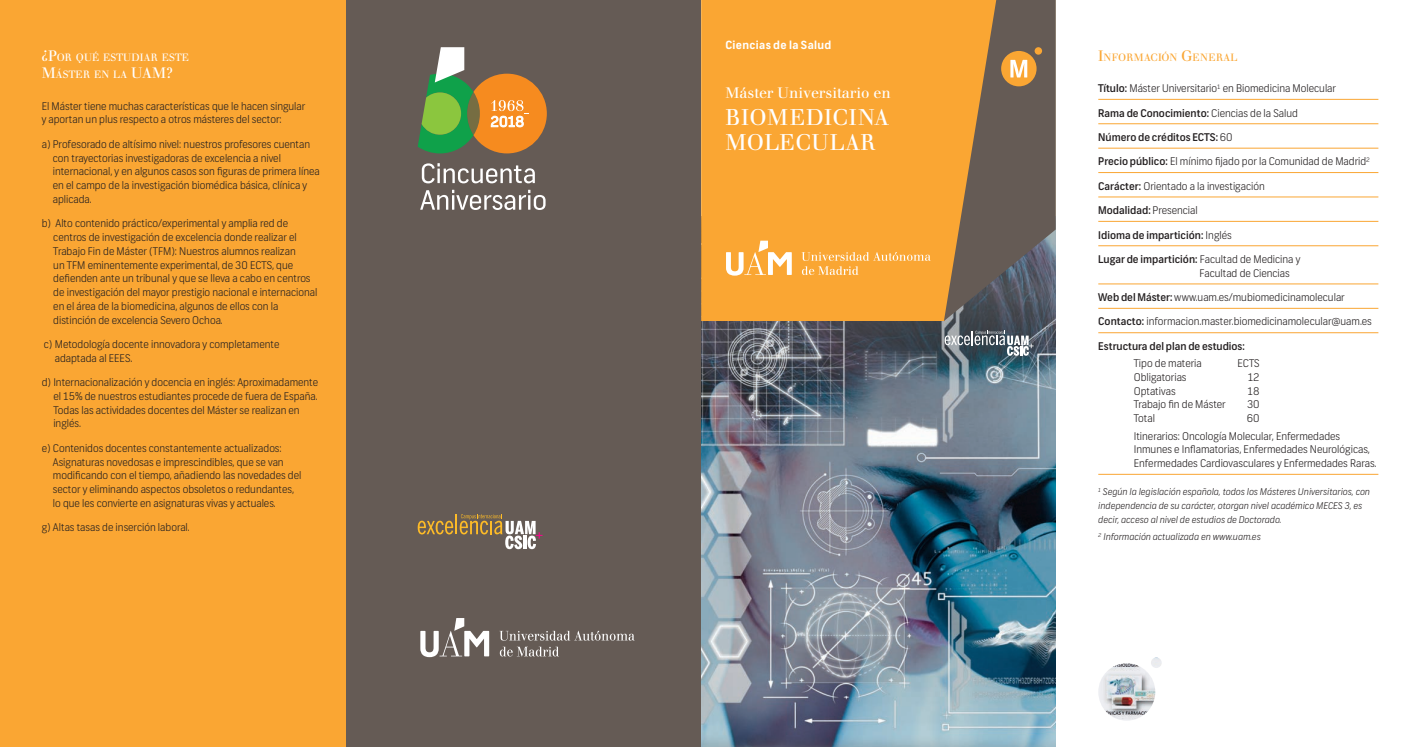
<style>
.page{position:relative;width:1404px;height:747px;background:#fff}
.page>*{position:absolute;margin:0;border:0;box-sizing:border-box;transform-origin:0 0}
.Máster_Doctorado_-_P{font:22.5px/25px "Walbaum";letter-spacing:.015em;color:#fff}
.Máster_Doctorado{font:15px "Walbaum";color:#fff}
.t1{font:700 11.25px "Frank";letter-spacing:.03em;color:#fff}
.texto_corrido{font:300 10.62px/13.8px "Frank";color:#231f20}
.texto_corrido-2{font:500 10.62px "Frank";color:#231f20}
.titulos{font:10.5px/17.5px "Walbaum";letter-spacing:-.015em;color:#fff}
.titulos-2{font:10.5px "Walbaum";letter-spacing:.005em;color:#faa633}
.texto_corrido-3{font:italic 300 9.38px/13.8px "Frank";color:#231f20}
.s1{font-size:15px}
.s2{font-weight:500}
.s3{font-weight:300}
</style>
<div class="page">
<div style="left:0;top:0;width:346px;height:746px;background:#faa633"></div>
<hr style="left:1098px;top:99px;width:280px;height:1px;background:#faa633">
<hr style="left:1098px;top:123px;width:280px;height:1px;background:#faa633">
<hr style="left:1098px;top:148px;width:280px;height:1px;background:#faa633">
<hr style="left:1098px;top:172px;width:280px;height:1px;background:#faa633">
<hr style="left:1098px;top:197px;width:280px;height:1px;background:#faa633">
<hr style="left:1098px;top:221px;width:280px;height:1px;background:#faa633">
<hr style="left:1098px;top:245px;width:280px;height:1px;background:#faa633">
<hr style="left:1098px;top:283px;width:280px;height:1px;background:#faa633">
<hr style="left:1098px;top:308px;width:280px;height:1px;background:#faa633">
<hr style="left:1098px;top:332px;width:280px;height:1px;background:#faa633">
<hr style="left:1098px;top:474px;width:280px;height:1px;background:#faa633">
<img style="left:701px;top:321px;width:354px;height:425px">
<div style="left:701px;top:0;width:242px;height:321px;background:#faa633"></div>
<img style="left:1098px;top:657px;width:63px;height:62px">
<svg style="left:944px;top:330px;width:89px;height:25px;background:#757f86"></svg>
<svg style="left:801px;top:252px;width:129px;height:23px;background:#fab24f"></svg>
<svg style="left:726px;top:240px;width:65px;height:35px"></svg>
<div style="left:346px;top:0;width:355px;height:746px;background:#655b55"></div>
<svg style="left:417px;top:520px;width:36px;height:14px"></svg>
<hr style="left:455px;top:514px;width:2px;height:20px;background:#fdbb27">
<svg style="left:459px;top:514px;width:83px;height:35px"></svg>
<svg style="left:499px;top:630px;width:135px;height:10px"></svg>
<svg style="left:500px;top:646px;width:58px;height:10px"></svg>
<svg style="left:420px;top:618px;width:69px;height:39px"></svg>
<svg style="left:417px;top:47px;width:130px;height:106px"></svg>
<svg style="left:422px;top:163px;width:113px;height:20px"></svg>
<svg style="left:420px;top:190px;width:125px;height:20px"></svg>
<svg style="left:943px;top:0;width:113px;height:321px;background:#8b7050"></svg>
<p class="titulos" style="left:42px;top:48px;width:149px"><span class="s1">¿P</span>OR QUÉ ESTUDIAR ESTE<br><span class="s1">M</span>ÁSTER EN LA <span class="s1">UAM?</span></p>
<p class="texto_corrido" style="left:42px;top:99px;width:265px">El Máster tiene muchas características que le hacen singular y aportan un plus respecto a otros másteres del sector:</p>
<p class="texto_corrido" style="left:53px;top:137px;width:268px;text-indent:-11px">a) Profesorado de altísimo nivel: nuestros profesores cuentan con trayectorias investigadoras de excelencia a nivel internacional, y en algunos casos son figuras de primera línea en el campo de la investigación biomédica básica, clínica y aplicada.</p>
<p class="texto_corrido" style="left:53px;top:217px;width:265px;text-indent:-12px">b) Alto contenido práctico/experimental y amplia red de centros de investigación de excelencia donde realizar el Trabajo Fin de Máster (TFM): Nuestros alumnos realizan<br>un TFM eminentemente experimental, de 30 ECTS, que defienden ante un tribunal y que se lleva a cabo en centros de investigación del mayor prestigio nacional e internacional en el área de la biomedicina, algunos de ellos con la distinción de excelencia Severo Ochoa.</p>
<p class="texto_corrido" style="left:55px;top:337px;width:226px;text-indent:-11px">c) Metodología docente innovadora y completamente adaptada al EEES.</p>
<p class="texto_corrido" style="left:53px;top:375px;width:266px;text-indent:-12px">d) Internacionalización y docencia en inglés: Aproximadamente el 15% de nuestros estudiantes procede de fuera de España.<br>Todas las actividades docentes del Máster se realizan en inglés.</p>
<p class="texto_corrido" style="left:53px;top:441px;width:250px;text-indent:-11px">e) Contenidos docentes constantemente actualizados:<br>Asignaturas novedosas e imprescindibles, que se van modificando con el tiempo, añadiendo las novedades del sector y eliminando aspectos obsoletos o redundantes, lo que les convierte en asignaturas vivas y actuales.</p>
<p class="texto_corrido" style="left:42px;top:520px;width:150px">g) Altas tasas de inserción laboral.</p>
<p class="t1" style="left:725px;top:38px;width:108px">Ciencias de la Salud</p>
<p class="Máster_Doctorado" style="left:725px;top:85px;width:167px">Máster Universitario en</p>
<p class="Máster_Doctorado_-_P" style="left:725px;top:105px;width:166px">BIOMEDICINA<br>MOLECULAR</p>
<p class="titulos-2" style="left:1098px;top:51px;width:141px"><span class="s1">I</span>NFORMACIÓN <span class="s1">G</span>ENERAL</p>
<p class="texto_corrido" style="left:1098px;top:82px;width:239px"><span class="s2">Título:</span> Máster Universitario<sup>1</sup> en Biomedicina Molecular</p>
<p class="texto_corrido-2" style="left:1098px;top:106px;width:201px">Rama de Conocimiento: <span class="s3">Ciencias de la Salud</span></p>
<p class="texto_corrido-2" style="left:1098px;top:131px;width:136px">Número de créditos ECTS: <span class="s3">60</span></p>
<p class="texto_corrido" style="left:1098px;top:155px;width:273px"><span class="s2">Precio público:</span> El mínimo fijado por la Comunidad de Madrid<sup>2</sup></p>
<p class="texto_corrido" style="left:1098px;top:179px;width:168px"><span class="s2">Carácter:</span> Orientado a la investigación</p>
<p class="texto_corrido-2" style="left:1098px;top:204px;width:101px">Modalidad: <span class="s3">Presencial</span></p>
<p class="texto_corrido-2" style="left:1098px;top:228px;width:135px">Idioma de impartición: <span class="s3">Inglés</span></p>
<p class="texto_corrido" style="left:1199px;top:252px;width:102px;text-indent:-101px"><span class="s2">Lugar de impartición:</span> Facultad de Medicina y<br>Facultad de Ciencias</p>
<p class="texto_corrido" style="left:1098px;top:290px;width:248px"><span class="s2">Web del Máster:</span> www.uam.es/mubiomedicinamolecular</p>
<p class="texto_corrido" style="left:1098px;top:315px;width:275px"><span class="s2">Contacto:</span> informacion.master.biomedicinamolecular@uam.es</p>
<p class="texto_corrido-2" style="left:1098px;top:339px;width:148px">Estructura del plan de estudios:</p>
<p class="texto_corrido" style="left:1133px;top:356px;width:70px">Tipo de materia</p>
<p class="texto_corrido" style="left:1237px;top:356px;width:24px">ECTS</p>
<p class="texto_corrido" style="left:1133px;top:370px;width:54px">Obligatorias</p>
<p class="texto_corrido" style="left:1247px;top:370px;width:13px">12</p>
<p class="texto_corrido" style="left:1133px;top:384px;width:43px">Optativas</p>
<p class="texto_corrido" style="left:1247px;top:384px;width:14px">18</p>
<p class="texto_corrido" style="left:1133px;top:398px;width:93px">Trabajo fin de Máster</p>
<p class="texto_corrido" style="left:1246px;top:398px;width:14px">30</p>
<p class="texto_corrido" style="left:1133px;top:411px;width:23px">Total</p>
<p class="texto_corrido" style="left:1246px;top:411px;width:14px">60</p>
<p class="texto_corrido" style="left:1133px;top:429px;width:244px">Itinerarios: Oncología Molecular, Enfermedades<br>Inmunes e Inflamatorias, Enfermedades Neurológicas,<br>Enfermedades Cardiovasculares y Enfermedades Raras.</p>
<p class="texto_corrido-3" style="left:1098px;top:485px;width:273px"><sup>1</sup> Según la legislación española, todos los Másteres Universitarios, con independencia de su carácter, otorgan nivel académico MECES 3, es decir, acceso al nivel de estudios de Doctorado.</p>
<p class="texto_corrido-3" style="left:1098px;top:529px;width:164px"><sup>2</sup> Información actualizada en www.uam.es</p>
</div>
